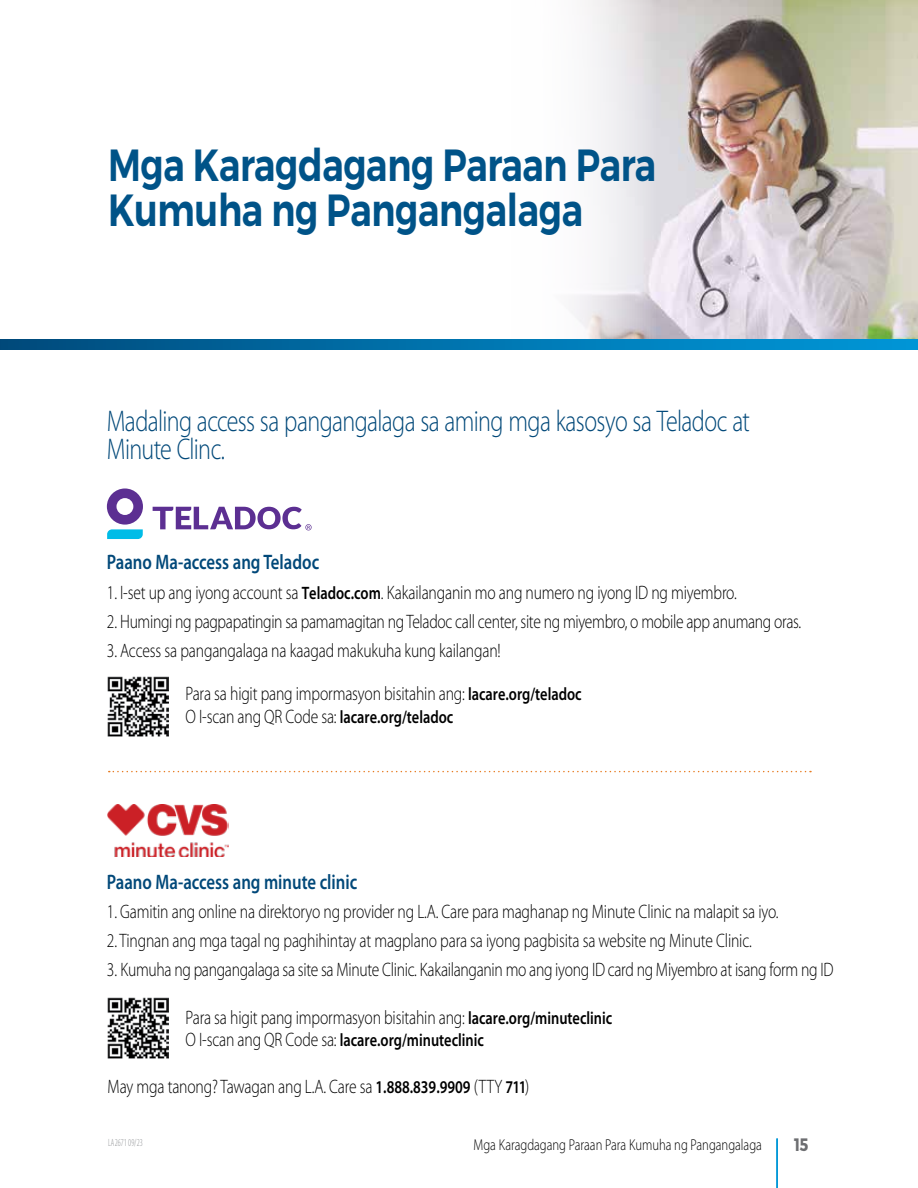
<style>
.page{position:relative;width:918px;height:1188px;background:#fff}
.page>*{position:absolute;margin:0;border:0;box-sizing:border-box;transform-origin:0 0}
.t1{font:600 45px/45px "Montserrat";letter-spacing:-.01em;color:#005388;scale:.8 1}
.t2{font:300 30px/28.5px "Myriad Pro";letter-spacing:-.025em;color:#004879;scale:.8 1}
.t3{font:600 21px "Myriad Pro";color:#004879;scale:.8 1}
.t4{font:300 19.5px/42.9px "Myriad Pro";letter-spacing:-.01em;color:#000;scale:.8 1}
.t5{font:600 18px "Myriad Pro";color:#000;scale:.8 1}
.t6{font:700 18px "Montserrat";color:#6d6e71;scale:.8 1}
.t7{font:300 15.75px "Myriad Pro";color:#000;scale:.8 1}
.t8{font:300 condensed 10.5px "Myriad Pro";letter-spacing:.025em;color:#939598;scale:.8 1}
.s1{font-weight:600;font-size:18px}
.s2{font-weight:300;font-size:19.5px}
</style>
<div class="page">
<hr style="left:776px;top:1138px;width:2px;height:50px;background:#0097d7">
<img style="left:656px;top:0;width:262px;height:339px">
<svg style="left:0;top:339px;width:918px;height:11px;background:#0072ac"></svg>
<svg style="left:107px;top:488px;width:36px;height:51px"></svg>
<svg style="left:153px;top:507px;width:159px;height:23px"></svg>
<img style="left:108px;top:997px;width:60px;height:61px">
<img style="left:107px;top:676px;width:61px;height:61px">
<svg style="left:109px;top:771px;width:702px;height:1px"></svg>
<img style="left:108px;top:805px;width:121px;height:52px">
<h2 class="t1" style="left:108px;top:143px;width:687px">Mga Karagdagang Paraan Para<br>Kumuha ng Pangangalaga</h2>
<p class="t2" style="left:107px;top:407px;width:805px">Madaling access sa pangangalaga sa aming mga kasosyo sa Teladoc at<br>Minute Clinc.</p>
<p class="t3" style="left:107px;top:549px;width:267px">Paano Ma‑access ang Teladoc</p>
<p class="t4" style="left:107px;top:571px;width:789px">1. I‑set up ang iyong account sa <span class="s1">Teladoc.com</span>. Kakailanganin mo ang numero ng iyong ID ng miyembro.</p>
<p class="t4" style="left:107px;top:600px;width:870px">2. Humingi ng pagpapatingin sa pamamagitan ng Teladoc call center, site ng miyembro, o mobile app anumang oras.</p>
<p class="t4" style="left:186px;top:630px;width:497px;text-indent:-79px">3. Access sa pangangalaga na kaagad makukuha kung kailangan!<br>Para sa higit pang impormasyon bisitahin ang: <span class="s1">lacare.org/teladoc</span></p>
<p class="t4" style="left:186px;top:695px;width:336px">O I‑scan ang QR Code sa: <span class="s1">lacare.org/teladoc</span></p>
<p class="t3" style="left:107px;top:868px;width:315px">Paano Ma‑access ang minute clinic</p>
<p class="t4" style="left:107px;top:890px;width:841px">1. Gamitin ang online na direktoryo ng provider ng L.A. Care para maghanap ng Minute Clinic na malapit sa iyo.</p>
<p class="t4" style="left:107px;top:919px;width:808px">2. Tingnan ang mga tagal ng paghihintay at magplano para sa iyong pagbisita sa website ng Minute Clinic.</p>
<p class="t4" style="left:107px;top:949px;width:910px">3. Kumuha ng pangangalaga sa site sa Minute Clinic. Kakailanganin mo ang iyong ID card ng Miyembro at isang form ng ID</p>
<p class="t4" style="left:186px;top:996px;width:535px">Para sa higit pang impormasyon bisitahin ang: <span class="s1">lacare.org/minuteclinic</span></p>
<p class="t5" style="left:186px;top:1029px;width:375px"><span class="s2">O I‑scan ang QR Code sa:</span> lacare.org/minuteclinic</p>
<p class="t4" style="left:108px;top:1066px;width:529px">May mga tanong? Tawagan ang L.A. Care sa <span class="s1">1.888.839.9909</span> (TTY <span class="s1">711</span>)</p>
<p class="t8" style="left:108px;top:1137px;width:45px">LA2671 09/23</p>
<p class="t7" style="left:474px;top:1136px;width:362px">Mga Karagdagang Paraan Para Kumuha ng Pangangalaga</p>
<p class="t6" style="left:794px;top:1134px;width:19px">15</p>
</div>
